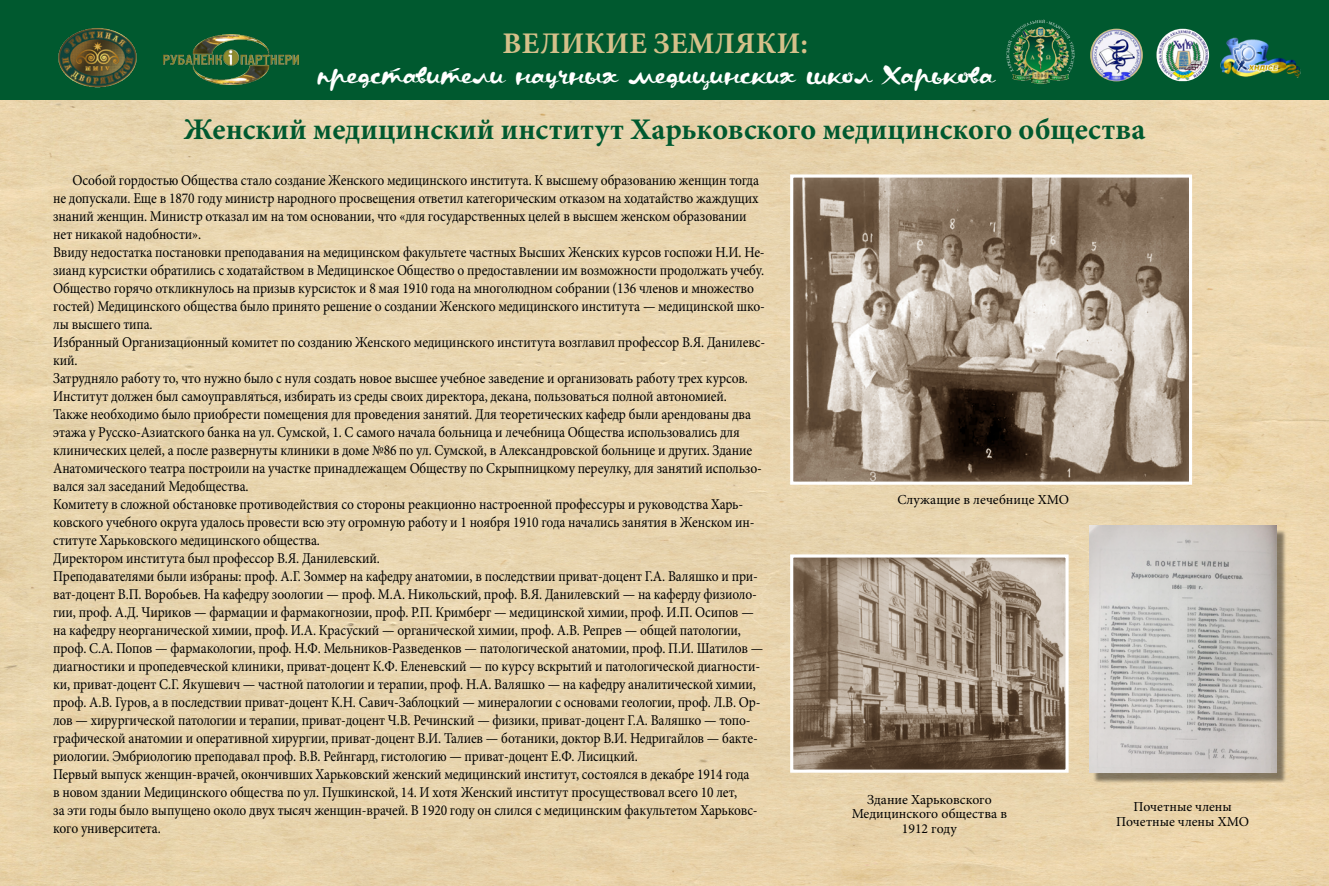
<style>
.page{position:relative;width:1329px;height:886px;background:#fff}
.page>*{position:absolute;margin:0;border:0;box-sizing:border-box;transform-origin:0 0}
.t1{font:700 30px "Minion Pro";color:#00592f}
.t2{font:700 30px "Minion Pro";letter-spacing:.01em;color:#d5c08a}
.t3{font:22.5px "Kapelka";color:#fff}
.t4{font:15px/18px "Minion Pro";letter-spacing:-.01em;color:#000;scale:.9 1}
.t5{font:13.75px/14.4px "Minion Pro";color:#000;text-align:center}
</style>
<div class="page">
<img style="left:0;top:99px;width:1329px;height:787px">
<div style="left:0;top:0;width:1329px;height:99px;background:#00592f"></div>
<img style="left:58px;top:28px;width:79px;height:60px">
<img style="left:163px;top:35px;width:136px;height:49px">
<img style="left:1220px;top:38px;width:81px;height:39px">
<img style="left:1006px;top:19px;width:69px;height:65px">
<img style="left:1090px;top:29px;width:53px;height:52px;border-radius:26px">
<img style="left:1156px;top:29px;width:53px;height:52px">
<img style="left:794px;top:558px;width:270px;height:211px">
<div style="left:790px;top:554px;width:278px;height:219px;border:3px solid #fff"></div>
<div style="left:1093px;top:529px;width:193px;height:254px;background:#000;opacity:.44"></div>
<img style="left:1089px;top:525px;width:187px;height:248px">
<img style="left:794px;top:178px;width:394px;height:303px">
<div style="left:790px;top:174px;width:402px;height:311px;border:3px solid #fff"></div>
<h1 class="t2" style="left:502px;top:22px;width:307px">ВЕЛИКИЕ ЗЕМЛЯКИ:</h1>
<h2 class="t3" style="left:317px;top:58px;width:678px">представители научных медицинских школ Харькова</h2>
<h1 class="t1" style="left:183px;top:108px;width:964px">Женский медицинский институт Харьковского медицинского общества</h1>
<p class="t4" style="left:53px;top:171px;width:793px;text-indent:19px">Особой гордостью Общества стало создание Женского медицинского института. К высшему образованию женщин тогда не допускали. Еще в 1870 году министр народного просвещения ответил категорическим отказом на ходатайство жаждущих знаний женщин. Министр отказал им на том основании, что «для государственных целей в высшем женском образовании нет никакой надобности».<br>Ввиду недостатка постановки преподавания на медицинском факультете частных Высших Женских курсов госпожи Н.И. Не&shy;зианд курсистки обратились с ходатайством в Медицинское Общество о предоставлении им возможности продолжать учебу.<br>Общество горячо откликнулось на призыв курсисток и 8 мая 1910 года на многолюдном собрании (136 членов и множество гостей) Медицинского общества было принято решение о создании Женского медицинского института — медицинской шко&shy;лы высшего типа.<br>Избранный Организационный комитет по созданию Женского медицинского института возглавил профессор В.Я. Данилевс&shy;кий.<br>Затрудняло работу то, что нужно было с нуля создать новое высшее учебное заведение и организовать работу трех курсов.<br>Институт должен был самоуправляться, избирать из среды своих директора, декана, пользоваться полной автономией.<br>Также необходимо было приобрести помещения для проведения занятий. Для теоретических кафедр были арендованы два этажа у Русско-Азиатского банка на ул. Сумской, 1. С самого начала больница и лечебница Общества использовались для клинических целей, а после развернуты клиники в доме №86 по ул. Сумской, в Александровской больнице и других. Здание Анатомического театра построили на участке принадлежащем Обществу по Скрыпницкому переулку, для занятий использо&shy;вался зал заседаний Медобщества.<br>Комитету в сложной обстановке противодействия со стороны реакционно настроенной профессуры и руководства Харь&shy;ковского учебного округа удалось провести всю эту огромную работу и 1 ноября 1910 года начались занятия в Женском ин&shy;ституте Харьковского медицинского общества.<br>Директором института был профессор В.Я. Данилевский.<br>Преподавателями были избраны: проф. А.Г. Зоммер на кафедру анатомии, в последствии приват-доцент Г.А. Валяшко и при&shy;ват-доцент В.П. Воробьев. На кафедру зоологии — проф. М.А. Никольский, проф. В.Я. Данилевский — на каферду физиоло&shy;гии, проф. А.Д. Чириков — фармации и фармакогнозии, проф. Р.П. Кримберг — медицинской химии, проф. И.П. Осипов — на кафедру неорганической химии, проф. И.А. Красуский — органической химии, проф. А.В. Репрев — общей патологии, проф. С.А. Попов — фармакологии, проф. Н.Ф. Мельников-Разведенков — патологической анатомии, проф. П.И. Шатилов — диагностики и пропедевческой клиники, приват-доцент К.Ф. Еленевский — по курсу вскрытий и патологической диагности&shy;ки, приват-доцент С.Г. Якушевич — частной патологии и терапии, проф. Н.А. Валяшко — на кафедру аналитической химии, проф. А.В. Гуров, а в последствии приват-доцент К.Н. Савич-Заблоцкий — минералогии с основами геологии, проф. Л.В. Ор&shy;лов — хирургической патологии и терапии, приват-доцент Ч.В. Речинский — физики, приват-доцент Г.А. Валяшко — топо&shy;графической анатомии и оперативной хирургии, приват-доцент В.И. Талиев — ботаники, доктор В.И. Недригайлов — бакте&shy;риологии. Эмбриологию преподавал проф. В.В. Рейнгард, гистологию — приват-доцент Е.Ф. Лисицкий.<br>Первый выпуск женщин-врачей, окончивших Харьковский женский медицинский институт, состоялся в декабре 1914 года<br>в новом здании Медицинского общества по ул. Пушкинской, 14. И хотя Женский институт просуществовал всего 10 лет,<br>за эти годы было выпущено около двух тысяч женщин-врачей. В 1920 году он слился с медицинским факультетом Харьковс&shy;кого университета.</p>
<p class="t5" style="left:897px;top:493px;width:173px">Служащие в лечебнице ХМО</p>
<p class="t5" style="left:852px;top:792px;width:157px">Здание Харьковского<br>Медицинского общества в<br>1912 году</p>
<p class="t5" style="left:1116px;top:800px;width:134px">Почетные члены<br>Почетные члены ХМО</p>
</div>
